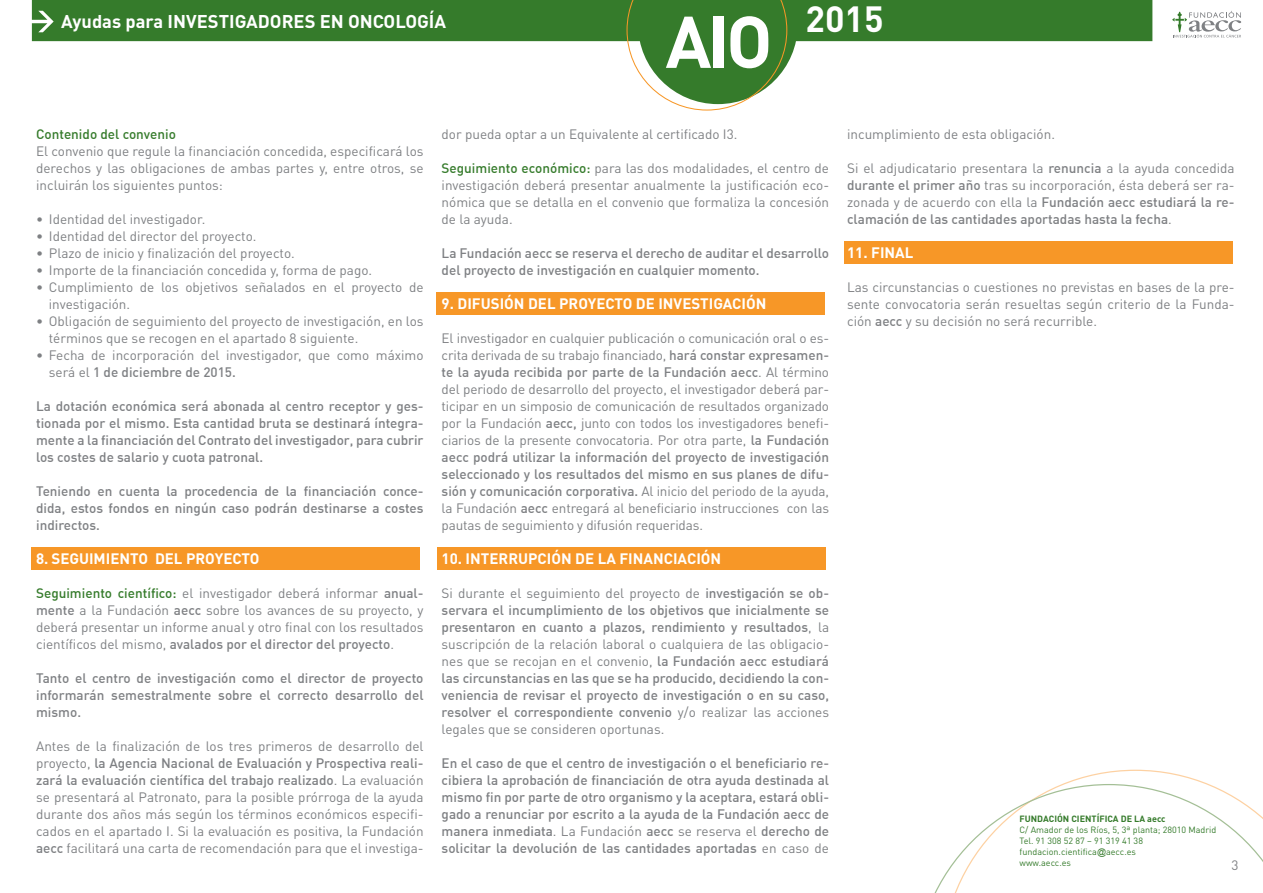
<style>
.page{position:relative;width:1263px;height:893px;background:#fff}
.page>*{position:absolute;margin:0;border:0;box-sizing:border-box;transform-origin:0 0}
.t1{font:700 72px "DIN Pro";color:#fff}
.t2{font:700 36px "DIN Pro";color:#fff}
.t3{font:700 18.3px "DIN Pro";color:#fff}
.TITULO{font:700 15px "DIN Pro";color:#fff}
.texto_general{font:700 15px "DIN Pro";color:#fff}
.texto_general-2{font:13.5px/17px "DIN Pro";color:#7e8083;text-align:justify}
.texto_general-3{font:500 13.5px/17px "DIN";color:#7e8083;text-align:justify}
.texto_general-4{font:500 13.5px "DIN";color:#357b2b}
.t4{font:9px "DIN Pro";color:#357b2b}
.t5{font:700 9px "DIN Pro";color:#357b2b}
.s1{font-family:"DIN";font-weight:500}
.s2{font-family:"DIN";font-weight:500;color:#357b2b}
.s3{font-family:"DIN Pro";font-weight:400}
.s4{font-family:"Arial"}
</style>
<div class="page">
<svg style="left:1172px;top:11px;width:69px;height:27px"></svg>
<div style="left:32px;top:0;width:1120px;height:41px;background:#357b2b"></div>
<svg style="left:626px;top:0;width:172px;height:111px"></svg>
<div style="left:801px;top:7px;width:88px;height:28px;background:#357b2b"></div>
<div style="left:436px;top:292px;width:389px;height:23px;background:#f79727"></div>
<div style="left:31px;top:547px;width:389px;height:23px;background:#f79727"></div>
<div style="left:437px;top:547px;width:388px;height:23px;background:#f79727"></div>
<div style="left:844px;top:241px;width:389px;height:23px;background:#f79727"></div>
<svg style="left:934px;top:770px;width:329px;height:123px"></svg>
<h3 class="t3" style="left:61px;top:9px;width:386px">Ayudas para INVESTIGADORES EN ONCOLOGÍA</h3>
<h1 class="t1" style="left:665px;top:-7px;width:109px">AIO</h1>
<p class="t2" style="left:805px;top:-5px;width:80px">2015</p>
<p class="texto_general-4" style="left:36px;top:126px;width:141px">Contenido del convenio</p>
<p class="texto_general-2" style="left:36px;top:141px;width:389px">El convenio que regule la financiación concedida, especificará los derechos y las obligaciones de ambas partes y, entre otros, se incluirán los siguientes puntos:</p>
<p class="texto_general-2" style="left:36px;top:209px;width:171px">• Identidad del investigador.</p>
<p class="texto_general-2" style="left:36px;top:226px;width:222px">• Identidad del director del proyecto.</p>
<p class="texto_general-2" style="left:36px;top:243px;width:260px">• Plazo de inicio y finalización del proyecto.</p>
<p class="texto_general-2" style="left:36px;top:260px;width:338px">• Importe de la financiación concedida y, forma de pago.</p>
<p class="texto_general-2" style="left:49px;top:277px;width:376px;text-indent:-13px">• Cumplimiento de los objetivos señalados en el proyecto de investigación.</p>
<p class="texto_general-2" style="left:49px;top:311px;width:376px;text-indent:-13px">• Obligación de seguimiento del proyecto de investigación, en los términos que se recogen en el apartado 8 siguiente.</p>
<p class="texto_general-2" style="left:49px;top:345px;width:376px;text-indent:-13px">• Fecha de incorporación del investigador, que como máximo será el <span class="s1">1 de diciembre de 2015.</span></p>
<p class="texto_general-3" style="left:36px;top:397px;width:389px">La dotación económica será abonada al centro receptor y ges&shy;tionada por el mismo. Esta cantidad bruta se destinará íntegra&shy;mente a la financiación del Contrato del investigador, para cubrir los costes de salario y cuota patronal.</p>
<p class="texto_general-3" style="left:36px;top:482px;width:389px">Teniendo en cuenta la procedencia de la financiación conce&shy;dida, estos fondos en ningún caso podrán destinarse a costes indirectos.</p>
<p class="TITULO" style="left:36px;top:549px;width:225px">8. SEGUIMIENTO DEL PROYECTO</p>
<p class="texto_general-2" style="left:36px;top:584px;width:389px"><span class="s2">Seguimiento científico:</span> el investigador deberá informar <span class="s1">anual&shy;mente</span> a la Fundación <span class="s1">aecc</span> sobre los avances de su proyecto, y deberá presentar un informe anual y otro final con los resultados científicos del mismo, <span class="s1">avalados por el director del proyecto</span>.</p>
<p class="texto_general-3" style="left:36px;top:669px;width:389px">Tanto el centro de investigación como el director de proyecto informarán semestralmente sobre el correcto desarrollo del mismo.</p>
<p class="texto_general-2" style="left:36px;top:737px;width:389px">Antes de la finalización de los tres primeros de desarrollo del proyecto, <span class="s1">la Agencia Nacional de Evaluación y Prospectiva reali&shy;zará la evaluación científica del trabajo realizado</span>. La evaluación se presentará al Patronato, para la posible prórroga de la ayuda durante dos años más según los términos económicos especifi&shy;cados en el apartado I. Si la evaluación es positiva, la Fundación <span class="s1">aecc</span> facilitará una carta de recomendación para que el investiga-</p>
<p class="texto_general-2" style="left:442px;top:124px;width:297px">dor pueda optar a un Equivalente al certificado I3.</p>
<p class="texto_general-2" style="left:442px;top:158px;width:389px"><span class="s2">Seguimiento económico:</span> para las dos modalidades, el centro de investigación deberá presentar anualmente la justificación eco&shy;nómica que se detalla en el convenio que formaliza la concesión de la ayuda.</p>
<p class="texto_general-3" style="left:442px;top:244px;width:389px">La Fundación aecc se reserva el derecho de auditar el desarrollo del proyecto de investigación en cualquier momento.</p>
<p class="texto_general" style="left:442px;top:294px;width:326px">9. DIFUSIÓN DEL PROYECTO DE INVESTIGACIÓN</p>
<p class="texto_general-2" style="left:442px;top:328px;width:389px">El investigador en cualquier publicación o comunicación oral o es&shy;crita derivada de su trabajo financiado, <span class="s1">hará constar expresamen&shy;te la ayuda recibida por parte de la Fundación aecc</span>. Al término del periodo de desarrollo del proyecto, el investigador deberá par&shy;ticipar en un simposio de comunicación de resultados organizado por la Fundación <span class="s1">aecc,</span> junto con todos los investigadores benefi&shy;ciarios de la presente convocatoria. Por otra parte, <span class="s1">la Fundación aecc podrá utilizar la información del proyecto de investigación seleccionado y los resultados del mismo en sus planes de difu&shy;sión y comunicación corporativa.</span> Al inicio del periodo de la ayuda, la Fundación <span class="s1">aecc</span> entregará al beneficiario instrucciones con las pautas de seguimiento y difusión requeridas.</p>
<p class="TITULO" style="left:442px;top:549px;width:281px">10. INTERRUPCIÓN DE LA FINANCIACIÓN</p>
<p class="texto_general-3" style="left:442px;top:584px;width:389px"><span class="s3">Si durante el seguimiento del proyecto de</span> investigación se ob&shy;servara el incumplimiento de los objetivos que inicialmente se presentaron en cuanto a plazos, rendimiento y resultados<span class="s3">, la suscripción de la relación laboral o cualquiera de las obligacio&shy;nes que se recojan en el convenio,</span> la Fundación aecc estudiará las circunstancias en las que se ha producido, decidiendo la con&shy;veniencia de revisar el proyecto de investigación o en su caso, resolver el correspondiente convenio <span class="s3">y/o realizar las acciones legales que se consideren oportunas.</span></p>
<p class="texto_general-3" style="left:442px;top:755px;width:389px">En el caso de que el centro de investigación o el beneficiario re&shy;cibiera la aprobación de financiación de otra ayuda destinada al mismo fin por parte de otro organismo y la aceptara, estará obli&shy;gado a renunciar por escrito a la ayuda de la Fundación aecc de manera inmediata<span class="s3">. La Fundación</span> aecc <span class="s3">se reserva el</span> derecho de solicitar la devolución de las cantidades aportadas <span class="s3">en caso de</span></p>
<p class="texto_general-2" style="left:847px;top:124px;width:209px">incumplimiento de esta obligación.</p>
<p class="texto_general-2" style="left:847px;top:158px;width:389px">Si el adjudicatario presentara la <span class="s1">renuncia</span> a la ayuda concedida <span class="s1">durante el primer año</span> tras su incorporación, ésta deberá ser ra&shy;zonada y de acuerdo con ella la <span class="s1">Fundación aecc estudiará la re&shy;clamación de las cantidades aportadas hasta la fecha</span>.</p>
<p class="TITULO" style="left:847px;top:242px;width:68px">11. FINAL</p>
<p class="texto_general-2" style="left:847px;top:277px;width:389px">Las circunstancias o cuestiones no previstas en bases de la pre&shy;sente convocatoria serán resueltas según criterio de la Funda&shy;ción <span class="s1">aecc</span> y su decisión no será recurrible.</p>
<p class="t5" style="left:1019px;top:812px;width:147px">FUNDACIÓN CIENTÍFICA DE LA aecc</p>
<p class="t4" style="left:1019px;top:823px;width:198px">C/ Amador de los Ríos, 5, 3ª planta; 28010 Madrid</p>
<p class="t4" style="left:1019px;top:834px;width:125px">Tel. 91 308 52 87 – 91 319 41 38</p>
<p class="t4" style="left:1019px;top:845px;width:118px">fundacion.cientifica<span class="s4">@</span>aecc.es</p>
<p class="t4" style="left:1019px;top:856px;width:53px">www.aecc.es</p>
<p class="texto_general-2" style="left:1231px;top:856px;width:9px">3</p>
</div>
